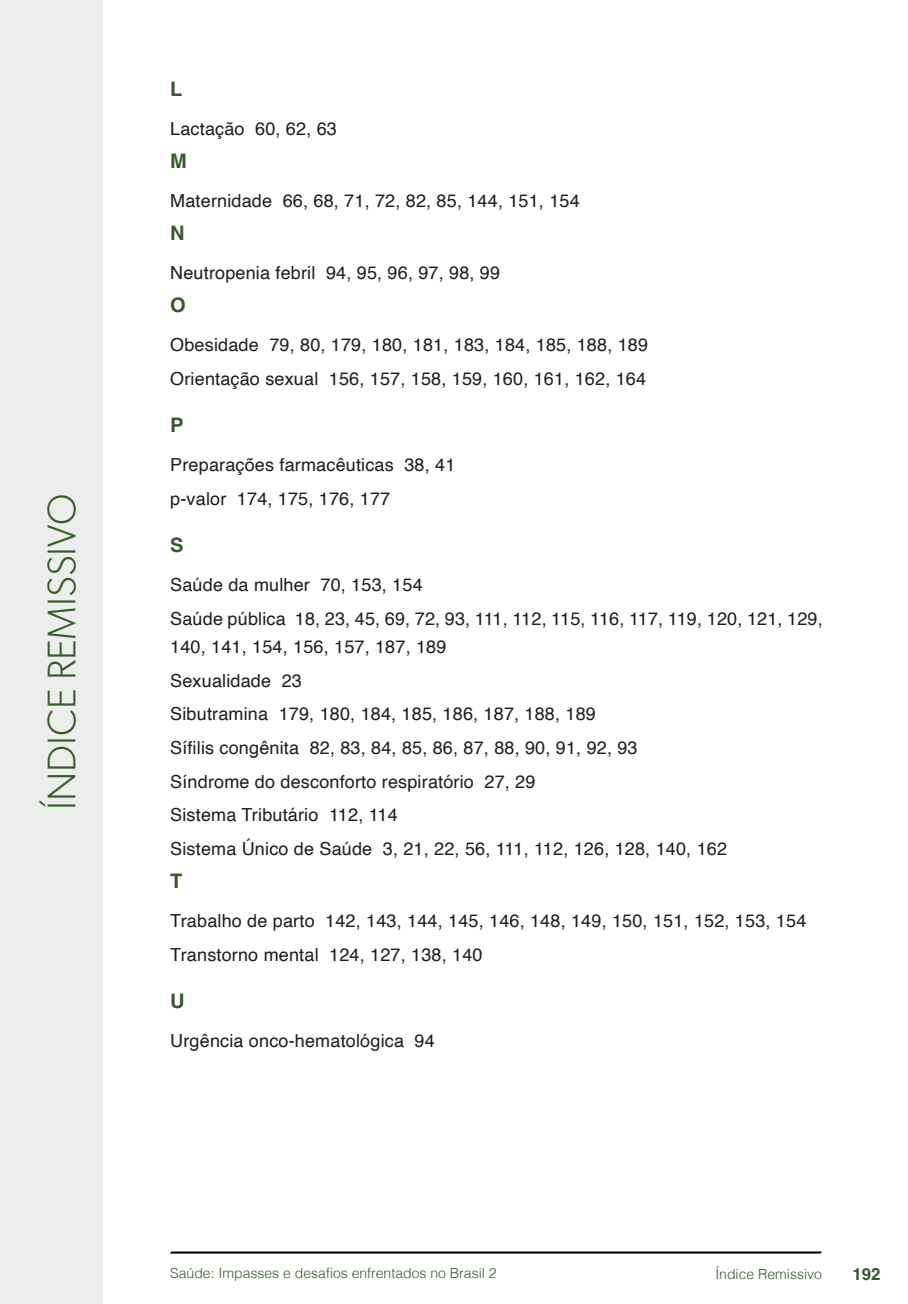
<style>
.page{position:relative;width:908px;height:1304px;background:#fff}
.page>*{position:absolute;margin:0;border:0;box-sizing:border-box;transform-origin:0 0}
.t1{font:300 40px "Gibson";color:#36592e}
.t2{font:700 20px "Helvetica";color:#36592e}
.t3{font:18px/33.6px "Helvetica";letter-spacing:.01em;color:#1d1d1b}
.t4{font:700 16.8px "Helvetica";color:#36592e}
.t5{font:300 14px "Helvetica";color:#36592e}
</style>
<div class="page">
<svg style="left:170px;top:1251px;width:651px;height:3px;background:#515151"></svg>
<div style="left:0;top:0;width:103px;height:1304px;background:#ebeeea"></div>
<h1 class="t1" style="left:37px;top:810px;width:317px;rotate:-90deg">ÍNDICE REMISSIVO</h1>
<p class="t2" style="left:170px;top:77px;width:14px">L</p>
<p class="t3" style="left:170px;top:113px;width:168px">Lactação 60, 62, 63</p>
<p class="t2" style="left:170px;top:149px;width:18px">M</p>
<p class="t3" style="left:170px;top:185px;width:411px">Maternidade 66, 68, 71, 72, 82, 85, 144, 151, 154</p>
<p class="t2" style="left:170px;top:221px;width:16px">N</p>
<p class="t3" style="left:170px;top:257px;width:331px">Neutropenia febril 94, 95, 96, 97, 98, 99</p>
<p class="t2" style="left:170px;top:293px;width:17px">O</p>
<p class="t3" style="left:170px;top:329px;width:479px">Obesidade 79, 80, 179, 180, 181, 183, 184, 185, 188, 189<br>Orientação sexual 156, 157, 158, 159, 160, 161, 162, 164</p>
<p class="t2" style="left:170px;top:413px;width:15px">P</p>
<p class="t3" style="left:170px;top:449px;width:286px">Preparações farmacêuticas 38, 41 p-valor 174, 175, 176, 177</p>
<p class="t2" style="left:170px;top:533px;width:15px">S</p>
<p class="t3" style="left:170px;top:569px;width:653px">Saúde da mulher 70, 153, 154<br>Saúde pública 18, 23, 45, 69, 72, 93, 111, 112, 115, 116, 117, 119, 120, 121, 129,</p>
<p class="t3" style="left:170px;top:630px;width:558px">140, 141, 154, 156, 157, 187, 189<br>Sexualidade 23<br>Sibutramina 179, 180, 184, 185, 186, 187, 188, 189<br>Sífilis congênita 82, 83, 84, 85, 86, 87, 88, 90, 91, 92, 93<br>Síndrome do desconforto respiratório 27, 29<br>Sistema Tributário 112, 114<br>Sistema Único de Saúde 3, 21, 22, 56, 111, 112, 126, 128, 140, 162</p>
<p class="t2" style="left:170px;top:869px;width:14px">T</p>
<p class="t3" style="left:170px;top:905px;width:637px">Trabalho de parto 142, 143, 144, 145, 146, 148, 149, 150, 151, 152, 153, 154<br>Transtorno mental 124, 127, 138, 140</p>
<p class="t2" style="left:170px;top:989px;width:16px">U</p>
<p class="t3" style="left:170px;top:1025px;width:266px">Urgência onco-hematológica 94</p>
<p class="t5" style="left:170px;top:1261px;width:328px">Saúde: Impasses e desafios enfrentados no Brasil 2</p>
<p class="t5" style="left:715px;top:1262px;width:108px">Índice Remissivo</p>
<p class="t4" style="left:851px;top:1264px;width:30px">192</p>
</div>
